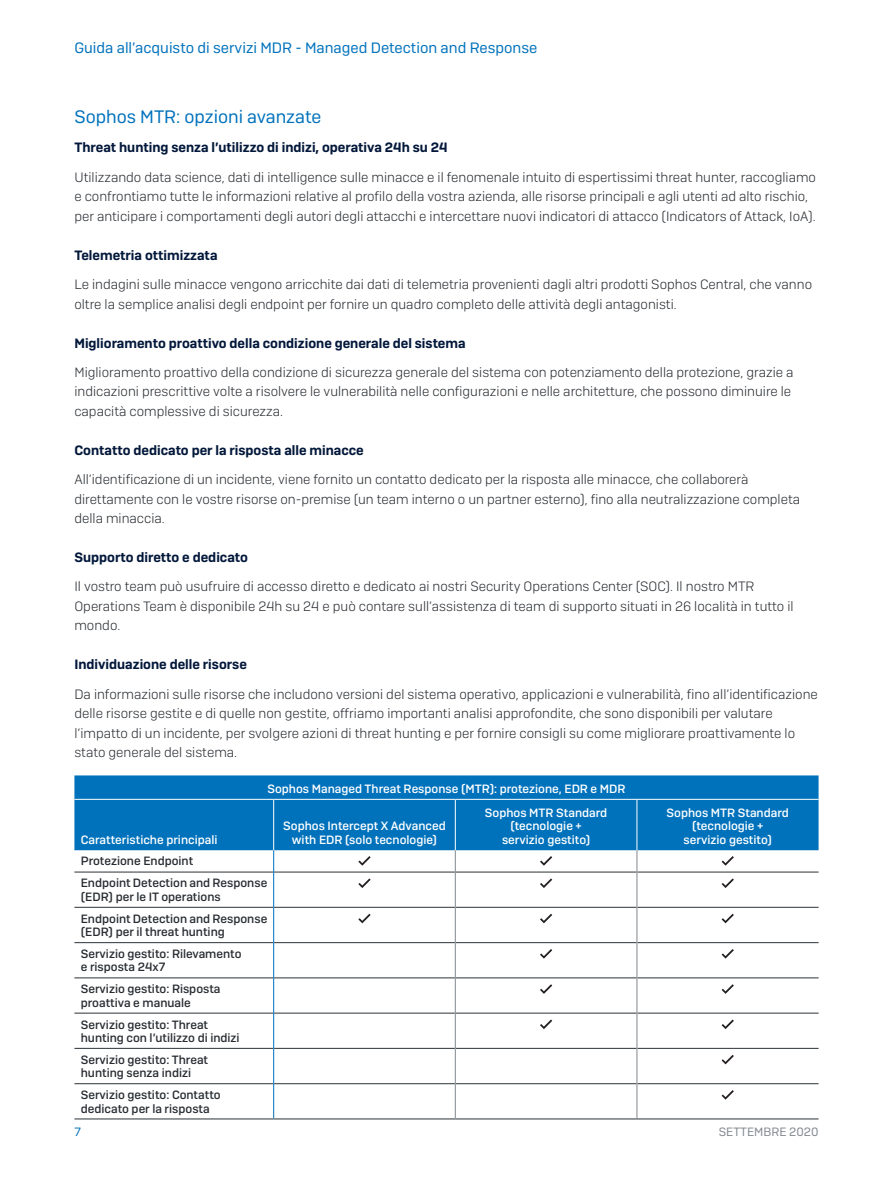
<style>
.page{position:relative;width:893px;height:1191px;background:#fff}
.page>*{position:absolute;margin:0;border:0;box-sizing:border-box;transform-origin:0 0}
.Subheading_2{font:18px "Sophos Sans";color:#0072bc}
.t1{font:15px "Sophos Sans";color:#0072bc}
.Body_Copy{font:300 13.5px/19.5px "Sophos Sans";color:#282c31}
.Subheading_3{font:600 13.5px "Sophos Sans";color:#02173a}
.Table_Left_Column{font:500 12px/13.5px "Sophos Sans";color:#282c31}
.Table_Header{font:500 12px/13.5px "Sophos Sans";color:#fff;text-align:center}
.t2{font:12px "Sophos Sans";color:#81898e}
.t3{font:12px "Sophos Sans";color:#0072bc}
</style>
<div class="page">
<div style="left:74px;top:775px;width:745px;height:75px;background:#0072bc"></div>
<hr style="left:74px;top:799px;width:200px;height:1px;background:#fff">
<hr style="left:274px;top:799px;width:181px;height:1px;background:#fff">
<hr style="left:455px;top:799px;width:182px;height:1px;background:#fff">
<hr style="left:637px;top:799px;width:182px;height:1px;background:#fff">
<hr style="left:74px;top:871px;width:199px;height:1px;background:#43494d">
<hr style="left:637px;top:871px;width:182px;height:1px;background:#43494d">
<hr style="left:74px;top:906px;width:199px;height:2px;background:#43494d">
<hr style="left:637px;top:906px;width:182px;height:2px;background:#43494d">
<hr style="left:74px;top:942px;width:199px;height:1px;background:#43494d">
<hr style="left:637px;top:942px;width:182px;height:1px;background:#43494d">
<hr style="left:74px;top:977px;width:199px;height:1px;background:#43494d">
<hr style="left:637px;top:977px;width:182px;height:1px;background:#43494d">
<hr style="left:74px;top:1012px;width:199px;height:1px;background:#43494d">
<hr style="left:637px;top:1012px;width:182px;height:1px;background:#43494d">
<hr style="left:74px;top:1047px;width:199px;height:2px;background:#43494d">
<hr style="left:637px;top:1047px;width:182px;height:2px;background:#43494d">
<hr style="left:74px;top:1083px;width:199px;height:1px;background:#43494d">
<hr style="left:637px;top:1083px;width:182px;height:1px;background:#43494d">
<hr style="left:74px;top:1118px;width:200px;height:1px;background:#43494d">
<hr style="left:637px;top:1118px;width:182px;height:1px;background:#43494d">
<hr style="left:274px;top:871px;width:181px;height:1px;background:#43494d">
<hr style="left:456px;top:871px;width:181px;height:1px;background:#43494d">
<hr style="left:274px;top:906px;width:181px;height:2px;background:#43494d">
<hr style="left:456px;top:906px;width:181px;height:2px;background:#43494d">
<hr style="left:274px;top:942px;width:181px;height:1px;background:#43494d">
<hr style="left:456px;top:942px;width:181px;height:1px;background:#43494d">
<hr style="left:274px;top:977px;width:181px;height:1px;background:#43494d">
<hr style="left:456px;top:977px;width:181px;height:1px;background:#43494d">
<hr style="left:274px;top:1012px;width:181px;height:1px;background:#43494d">
<hr style="left:456px;top:1012px;width:181px;height:1px;background:#43494d">
<hr style="left:274px;top:1047px;width:181px;height:2px;background:#43494d">
<hr style="left:456px;top:1047px;width:181px;height:2px;background:#43494d">
<hr style="left:274px;top:1083px;width:181px;height:1px;background:#43494d">
<hr style="left:456px;top:1083px;width:181px;height:1px;background:#43494d">
<hr style="left:274px;top:1118px;width:181px;height:1px;background:#43494d">
<hr style="left:455px;top:1118px;width:182px;height:1px;background:#43494d">
<svg style="left:455px;top:850px;width:1px;height:22px"></svg>
<svg style="left:637px;top:850px;width:1px;height:22px"></svg>
<hr style="left:455px;top:872px;width:1px;height:35px;background:#81898e">
<hr style="left:637px;top:872px;width:1px;height:35px;background:#81898e">
<hr style="left:455px;top:907px;width:1px;height:35px;background:#81898e">
<hr style="left:637px;top:907px;width:1px;height:35px;background:#81898e">
<hr style="left:455px;top:942px;width:1px;height:36px;background:#81898e">
<hr style="left:637px;top:942px;width:1px;height:36px;background:#81898e">
<hr style="left:455px;top:978px;width:1px;height:35px;background:#81898e">
<hr style="left:637px;top:978px;width:1px;height:35px;background:#81898e">
<hr style="left:455px;top:1013px;width:1px;height:35px;background:#81898e">
<hr style="left:637px;top:1013px;width:1px;height:35px;background:#81898e">
<hr style="left:455px;top:1048px;width:1px;height:35px;background:#81898e">
<hr style="left:637px;top:1048px;width:1px;height:35px;background:#81898e">
<hr style="left:455px;top:1083px;width:1px;height:35px;background:#81898e">
<hr style="left:637px;top:1083px;width:1px;height:35px;background:#81898e">
<svg style="left:273px;top:850px;width:1px;height:22px"></svg>
<hr style="left:273px;top:872px;width:1px;height:35px;background:#0072bc">
<hr style="left:273px;top:907px;width:1px;height:35px;background:#0072bc">
<hr style="left:273px;top:942px;width:1px;height:36px;background:#0072bc">
<hr style="left:273px;top:978px;width:1px;height:35px;background:#0072bc">
<hr style="left:273px;top:1013px;width:1px;height:35px;background:#0072bc">
<hr style="left:273px;top:1048px;width:1px;height:35px;background:#0072bc">
<hr style="left:273px;top:1083px;width:1px;height:35px;background:#0072bc">
<hr style="left:273px;top:799px;width:1px;height:51px;background:#fff">
<hr style="left:455px;top:799px;width:1px;height:51px;background:#fff">
<hr style="left:637px;top:799px;width:1px;height:51px;background:#fff">
<svg style="left:358px;top:856px;width:13px;height:9px"></svg>
<svg style="left:540px;top:856px;width:12px;height:9px"></svg>
<svg style="left:722px;top:856px;width:12px;height:9px"></svg>
<svg style="left:358px;top:878px;width:13px;height:10px"></svg>
<svg style="left:540px;top:878px;width:12px;height:10px"></svg>
<svg style="left:722px;top:878px;width:12px;height:10px"></svg>
<svg style="left:358px;top:913px;width:13px;height:10px"></svg>
<svg style="left:540px;top:914px;width:12px;height:9px"></svg>
<svg style="left:722px;top:913px;width:12px;height:10px"></svg>
<svg style="left:540px;top:949px;width:12px;height:9px"></svg>
<svg style="left:722px;top:949px;width:12px;height:9px"></svg>
<svg style="left:540px;top:984px;width:12px;height:10px"></svg>
<svg style="left:722px;top:984px;width:12px;height:10px"></svg>
<svg style="left:540px;top:1019px;width:12px;height:10px"></svg>
<svg style="left:722px;top:1019px;width:12px;height:10px"></svg>
<svg style="left:722px;top:1055px;width:12px;height:9px"></svg>
<svg style="left:722px;top:1090px;width:12px;height:9px"></svg>
<p class="t1" style="left:74px;top:39px;width:465px">Guida all’acquisto di servizi MDR - Managed Detection and Response</p>
<p class="Subheading_2" style="left:74px;top:106px;width:249px">Sophos MTR: opzioni avanzate</p>
<p class="Subheading_3" style="left:74px;top:139px;width:375px">Threat hunting senza l’utilizzo di indizi, operativa 24h su 24</p>
<p class="Body_Copy" style="left:74px;top:167px;width:743px">Utilizzando data science, dati di intelligence sulle minacce e il fenomenale intuito di espertissimi threat hunter, raccogliamo e confrontiamo tutte le informazioni relative al profilo della vostra azienda, alle risorse principali e agli utenti ad alto rischio, per anticipare i comportamenti degli autori degli attacchi e intercettare nuovi indicatori di attacco (Indicators of Attack, IoA).</p>
<p class="Subheading_3" style="left:74px;top:247px;width:145px">Telemetria ottimizzata</p>
<p class="Body_Copy" style="left:74px;top:274px;width:739px">Le indagini sulle minacce vengono arricchite dai dati di telemetria provenienti dagli altri prodotti Sophos Central, che vanno oltre la semplice analisi degli endpoint per fornire un quadro completo delle attività degli antagonisti.</p>
<p class="Subheading_3" style="left:74px;top:334px;width:393px">Miglioramento proattivo della condizione generale del sistema</p>
<p class="Body_Copy" style="left:74px;top:362px;width:721px">Miglioramento proattivo della condizione di sicurezza generale del sistema con potenziamento della protezione, grazie a indicazioni prescrittive volte a risolvere le vulnerabilità nelle configurazioni e nelle architetture, che possono diminuire le capacità complessive di sicurezza.</p>
<p class="Subheading_3" style="left:74px;top:442px;width:291px">Contatto dedicato per la risposta alle minacce</p>
<p class="Body_Copy" style="left:74px;top:469px;width:727px">All’identificazione di un incidente, viene fornito un contatto dedicato per la risposta alle minacce, che collaborerà direttamente con le vostre risorse on-premise (un team interno o un partner esterno), fino alla neutralizzazione completa della minaccia.</p>
<p class="Subheading_3" style="left:74px;top:549px;width:175px">Supporto diretto e dedicato</p>
<p class="Body_Copy" style="left:74px;top:576px;width:721px">Il vostro team può usufruire di accesso diretto e dedicato ai nostri Security Operations Center (SOC). Il nostro MTR<br>Operations Team è disponibile 24h su 24 e può contare sull’assistenza di team di supporto situati in 26 località in tutto il mondo.</p>
<p class="Subheading_3" style="left:74px;top:656px;width:174px">Individuazione delle risorse</p>
<p class="Body_Copy" style="left:74px;top:684px;width:745px">Da informazioni sulle risorse che includono versioni del sistema operativo, applicazioni e vulnerabilità, fino all’identificazione delle risorse gestite e di quelle non gestite, offriamo importanti analisi approfondite, che sono disponibili per valutare l’impatto di un incidente, per svolgere azioni di threat hunting e per fornire consigli su come migliorare proattivamente lo stato generale del sistema.</p>
<p class="Table_Header" style="left:267px;top:782px;width:359px">Sophos Managed Threat Response (MTR): protezione, EDR e MDR</p>
<p class="Table_Header" style="left:81px;top:832px;width:138px">Caratteristiche principali</p>
<p class="Table_Header" style="left:485px;top:805px;width:124px">Sophos MTR Standard (tecnologie +<br>servizio gestito)</p>
<p class="Table_Header" style="left:666px;top:805px;width:124px">Sophos MTR Standard (tecnologie +<br>servizio gestito)</p>
<p class="Table_Header" style="left:283px;top:819px;width:164px">Sophos Intercept X Advanced with EDR (solo tecnologie)</p>
<p class="Table_Left_Column" style="left:81px;top:854px;width:114px">Protezione Endpoint</p>
<p class="Table_Left_Column" style="left:81px;top:876px;width:188px">Endpoint Detection and Response (EDR) per le IT operations</p>
<p class="Table_Left_Column" style="left:81px;top:911px;width:188px">Endpoint Detection and Response (EDR) per il threat hunting</p>
<p class="Table_Left_Column" style="left:81px;top:947px;width:162px">Servizio gestito: Rilevamento e risposta 24x7</p>
<p class="Table_Left_Column" style="left:81px;top:982px;width:141px">Servizio gestito: Risposta proattiva e manuale</p>
<p class="Table_Left_Column" style="left:81px;top:1017px;width:160px">Servizio gestito: Threat hunting con l’utilizzo di indizi</p>
<p class="Table_Left_Column" style="left:81px;top:1052px;width:129px">Servizio gestito: Threat hunting senza indizi</p>
<p class="Table_Left_Column" style="left:81px;top:1088px;width:141px">Servizio gestito: Contatto dedicato per la risposta</p>
<p class="t3" style="left:74px;top:1124px;width:8px">7</p>
<p class="t2" style="left:719px;top:1124px;width:101px">SETTEMBRE 2020</p>
</div>
